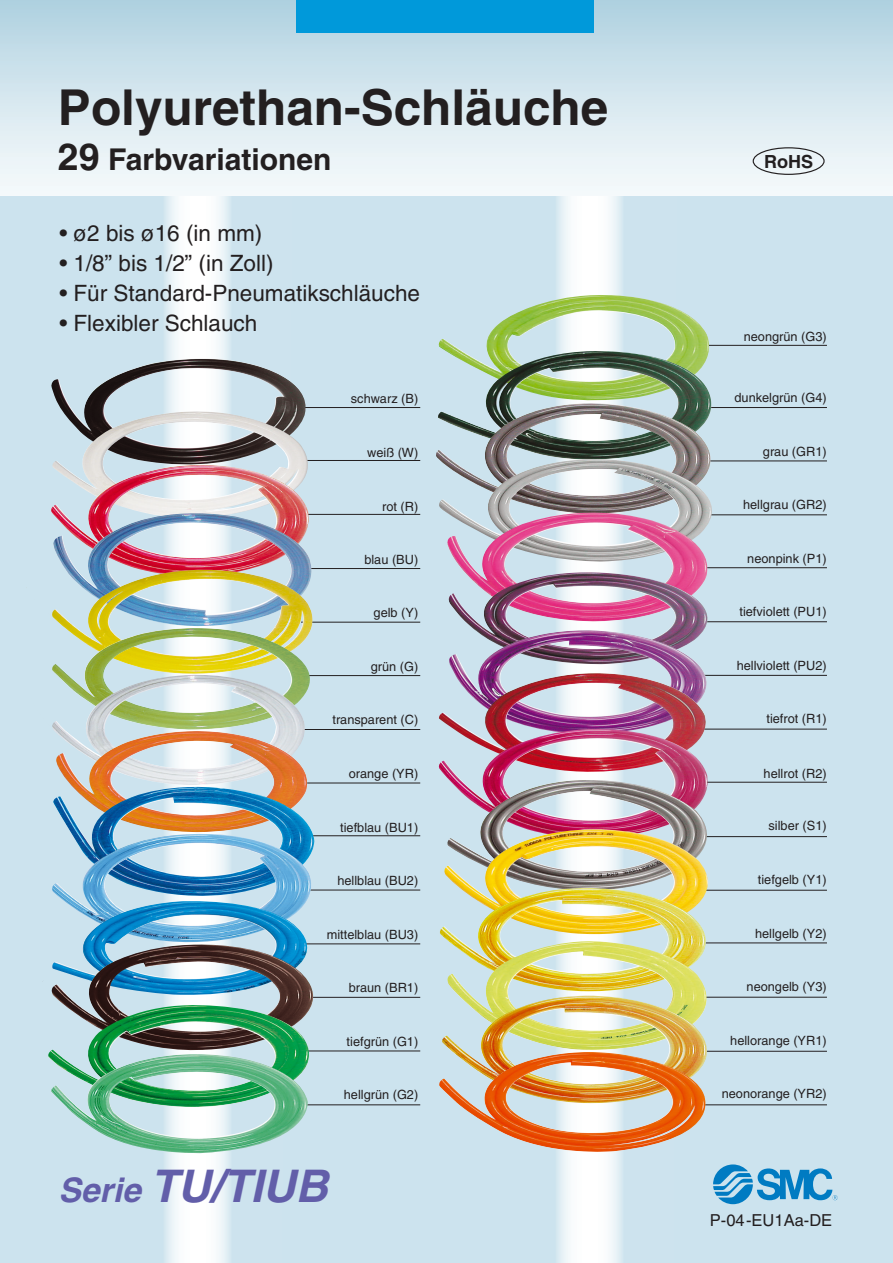
<style>
.page{position:relative;width:893px;height:1263px;background:#fff}
.page>*{position:absolute;margin:0;border:0;box-sizing:border-box;transform-origin:0 0}
.t1{font:700 49.5px "Helvetica";color:#231f20}
.t2{font:italic 700 45px "Helvetica";color:#625ea9}
.t3{font:700 30px "Helvetica";color:#231f20}
.t4{font:22.5px "Helvetica";color:#231f20}
.t5{font:700 18px "Helvetica";color:#231f20}
.t6{font:16.5px "Helvetica";color:#231f20}
.t7{font:12.75px "Helvetica";color:#231f20}
.s1{font-size:37.5px}
.s2{font-size:33.75px}
</style>
<div class="page">
<div style="left:0;top:0;width:892px;height:1263px;background:#cce3ee"></div>
<svg style="left:511px;top:195px;width:166px;height:1068px"></svg>
<svg style="left:119px;top:195px;width:176px;height:1068px"></svg>
<div style="left:0;top:0;width:892px;height:195px;background:linear-gradient(to bottom,#b1d2e1,#f8fbfc)"></div>
<hr style="left:701px;top:345px;width:126px;height:1px;background:#231f20">
<hr style="left:701px;top:997px;width:126px;height:1px;background:#231f20">
<hr style="left:701px;top:621px;width:126px;height:1px;background:#231f20">
<hr style="left:701px;top:675px;width:126px;height:1px;background:#231f20">
<hr style="left:701px;top:890px;width:126px;height:1px;background:#231f20">
<hr style="left:701px;top:943px;width:126px;height:1px;background:#231f20">
<hr style="left:701px;top:729px;width:126px;height:1px;background:#231f20">
<hr style="left:701px;top:782px;width:126px;height:1px;background:#231f20">
<hr style="left:701px;top:1051px;width:126px;height:1px;background:#231f20">
<hr style="left:701px;top:1104px;width:126px;height:1px;background:#231f20">
<hr style="left:701px;top:836px;width:126px;height:1px;background:#231f20">
<hr style="left:701px;top:407px;width:126px;height:1px;background:#231f20">
<hr style="left:701px;top:461px;width:126px;height:1px;background:#231f20">
<hr style="left:701px;top:514px;width:126px;height:1px;background:#231f20">
<hr style="left:701px;top:567px;width:126px;height:1px;background:#231f20">
<img style="left:443px;top:294px;width:267px;height:56px">
<img style="left:420px;top:350px;width:292px;height:111px">
<img style="left:430px;top:402px;width:282px;height:59px">
<img style="left:434px;top:456px;width:281px;height:68px">
<img style="left:445px;top:512px;width:263px;height:58px">
<img style="left:450px;top:570px;width:261px;height:59px">
<img style="left:449px;top:629px;width:255px;height:41px">
<img style="left:444px;top:670px;width:265px;height:58px">
<img style="left:441px;top:728px;width:268px;height:50px">
<img style="left:447px;top:778px;width:266px;height:113px">
<img style="left:447px;top:829px;width:262px;height:58px">
<img style="left:447px;top:887px;width:264px;height:50px">
<img style="left:444px;top:937px;width:267px;height:58px">
<img style="left:450px;top:995px;width:264px;height:110px">
<img style="left:442px;top:1045px;width:266px;height:111px">
<svg style="left:438px;top:324px;width:9px;height:25px"></svg>
<svg style="left:420px;top:393px;width:25px;height:29px"></svg>
<svg style="left:423px;top:438px;width:20px;height:22px"></svg>
<svg style="left:434px;top:488px;width:12px;height:21px"></svg>
<svg style="left:436px;top:521px;width:23px;height:23px"></svg>
<svg style="left:448px;top:580px;width:10px;height:23px"></svg>
<svg style="left:449px;top:641px;width:9px;height:23px"></svg>
<svg style="left:439px;top:700px;width:9px;height:22px"></svg>
<svg style="left:438px;top:748px;width:10px;height:23px"></svg>
<svg style="left:447px;top:827px;width:7px;height:21px"></svg>
<svg style="left:444px;top:854px;width:8px;height:22px"></svg>
<svg style="left:439px;top:926px;width:8px;height:11px"></svg>
<svg style="left:444px;top:962px;width:12px;height:22px"></svg>
<svg style="left:442px;top:1035px;width:8px;height:11px"></svg>
<svg style="left:439px;top:1067px;width:8px;height:22px"></svg>
<hr style="left:294px;top:407px;width:126px;height:1px;background:#231f20">
<hr style="left:301px;top:622px;width:119px;height:1px;background:#231f20">
<hr style="left:294px;top:675px;width:126px;height:1px;background:#231f20">
<hr style="left:294px;top:729px;width:126px;height:1px;background:#231f20">
<hr style="left:294px;top:783px;width:126px;height:1px;background:#231f20">
<hr style="left:294px;top:835px;width:126px;height:1px;background:#231f20">
<hr style="left:294px;top:890px;width:126px;height:1px;background:#231f20">
<hr style="left:294px;top:944px;width:126px;height:1px;background:#231f20">
<hr style="left:294px;top:997px;width:126px;height:1px;background:#231f20">
<hr style="left:294px;top:1051px;width:126px;height:1px;background:#231f20">
<hr style="left:294px;top:1104px;width:126px;height:1px;background:#231f20">
<hr style="left:294px;top:460px;width:126px;height:1px;background:#231f20">
<hr style="left:294px;top:514px;width:126px;height:1px;background:#231f20">
<hr style="left:294px;top:568px;width:126px;height:1px;background:#231f20">
<img style="left:52px;top:352px;width:254px;height:58px">
<img style="left:62px;top:410px;width:246px;height:53px">
<img style="left:58px;top:463px;width:250px;height:46px">
<img style="left:54px;top:509px;width:266px;height:114px">
<img style="left:54px;top:566px;width:264px;height:111px">
<img style="left:54px;top:626px;width:261px;height:51px">
<img style="left:54px;top:673px;width:256px;height:54px">
<img style="left:54px;top:727px;width:257px;height:59px">
<img style="left:55px;top:786px;width:261px;height:105px">
<img style="left:55px;top:833px;width:257px;height:67px">
<img style="left:63px;top:900px;width:244px;height:43px">
<img style="left:53px;top:943px;width:261px;height:60px">
<img style="left:55px;top:1003px;width:260px;height:103px">
<img style="left:52px;top:1053px;width:257px;height:101px">
<svg style="left:54px;top:736px;width:13px;height:29px"></svg>
<svg style="left:52px;top:686px;width:9px;height:44px"></svg>
<svg style="left:53px;top:782px;width:10px;height:24px"></svg>
<svg style="left:52px;top:858px;width:9px;height:35px"></svg>
<svg style="left:51px;top:944px;width:9px;height:51px"></svg>
<svg style="left:48px;top:1049px;width:7px;height:11px"></svg>
<svg style="left:51px;top:1069px;width:7px;height:28px"></svg>
<svg style="left:52px;top:636px;width:9px;height:37px"></svg>
<svg style="left:51px;top:480px;width:13px;height:68px"></svg>
<svg style="left:52px;top:575px;width:9px;height:43px"></svg>
<svg style="left:52px;top:461px;width:9px;height:10px"></svg>
<svg style="left:51px;top:352px;width:12px;height:36px"></svg>
<div style="left:752px;top:147px;width:72px;height:28px;border:1px solid #231f20;border-radius:50%"></div>
<div style="left:296px;top:0;width:298px;height:33px;background:#0099da"></div>
<svg style="left:713px;top:1164px;width:124px;height:40px"></svg>
<h1 class="t1" style="left:58px;top:90px;width:552px">Polyurethan-Schläuche</h1>
<h3 class="t3" style="left:58px;top:149px;width:275px"><span class="s1">29</span> Farbvariationen</h3>
<h3 class="t5" style="left:764px;top:155px;width:51px">RoHS</h3>
<h3 class="t4" style="left:59px;top:225px;width:204px">• ø2 bis ø16 (in mm)</h3>
<h3 class="t4" style="left:59px;top:255px;width:216px">• 1/8” bis 1/2” (in Zoll)</h3>
<h3 class="t4" style="left:59px;top:285px;width:362px">• Für Standard-Pneumatikschläuche</h3>
<h3 class="t4" style="left:59px;top:315px;width:199px">• Flexibler Schlauch</h3>
<p class="t7" style="left:743px;top:332px;width:84px">neongrün (G3)</p>
<p class="t7" style="left:351px;top:394px;width:69px">schwarz (B)</p>
<p class="t7" style="left:734px;top:393px;width:94px">dunkelgrün (G4)</p>
<p class="t7" style="left:367px;top:448px;width:52px">weiß (W)</p>
<p class="t7" style="left:762px;top:446px;width:65px">grau (GR1)</p>
<p class="t7" style="left:382px;top:501px;width:38px">rot (R)</p>
<p class="t7" style="left:743px;top:500px;width:85px">hellgrau (GR2)</p>
<p class="t7" style="left:364px;top:554px;width:55px">blau (BU)</p>
<p class="t7" style="left:747px;top:554px;width:81px">neonpink (P1)</p>
<p class="t7" style="left:373px;top:608px;width:46px">gelb (Y)</p>
<p class="t7" style="left:739px;top:607px;width:89px">tiefviolett (PU1)</p>
<p class="t7" style="left:371px;top:662px;width:49px">grün (G)</p>
<p class="t7" style="left:736px;top:661px;width:91px">hellviolett (PU2)</p>
<p class="t7" style="left:332px;top:715px;width:87px">transparent (C)</p>
<p class="t7" style="left:766px;top:714px;width:62px">tiefrot (R1)</p>
<p class="t7" style="left:349px;top:769px;width:71px">orange (YR)</p>
<p class="t7" style="left:763px;top:768px;width:65px">hellrot (R2)</p>
<p class="t7" style="left:340px;top:823px;width:79px">tiefblau (BU1)</p>
<p class="t7" style="left:768px;top:821px;width:60px">silber (S1)</p>
<p class="t7" style="left:337px;top:876px;width:82px">hellblau (BU2)</p>
<p class="t7" style="left:758px;top:875px;width:70px">tiefgelb (Y1)</p>
<p class="t7" style="left:327px;top:930px;width:93px">mittelblau (BU3)</p>
<p class="t7" style="left:755px;top:929px;width:73px">hellgelb (Y2)</p>
<p class="t7" style="left:349px;top:983px;width:71px">braun (BR1)</p>
<p class="t7" style="left:746px;top:982px;width:82px">neongelb (Y3)</p>
<p class="t7" style="left:346px;top:1037px;width:73px">tiefgrün (G1)</p>
<p class="t7" style="left:730px;top:1035px;width:98px">hellorange (YR1)</p>
<p class="t7" style="left:344px;top:1090px;width:76px">hellgrün (G2)</p>
<p class="t7" style="left:721px;top:1089px;width:106px">neonorange (YR2)</p>
<h2 class="t2" style="left:58px;top:1159px;width:271px"><span class="s2">Serie</span> TU/TIUB</h2>
<p class="t6" style="left:709px;top:1214px;width:124px">P-04-EU1Aa-DE</p>
</div>
